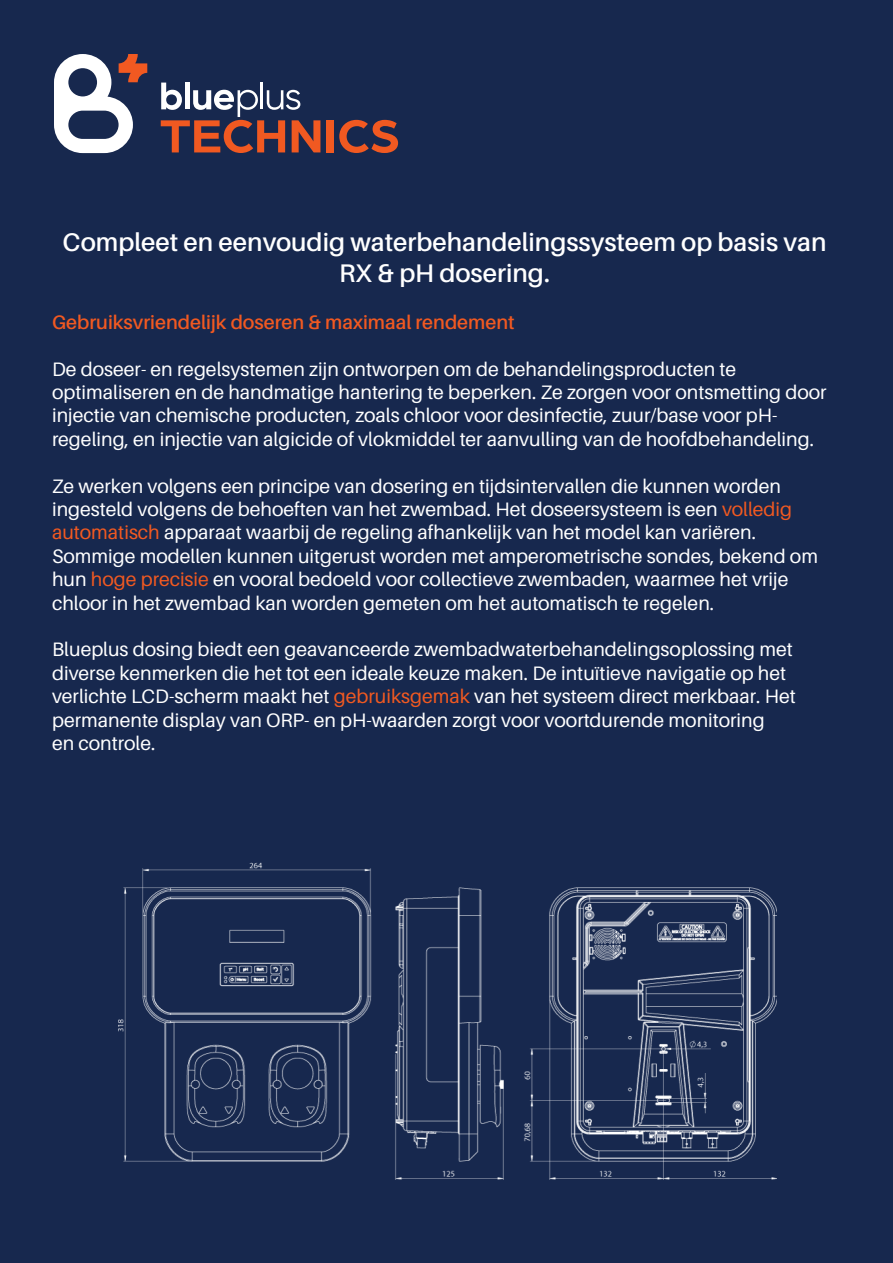
<style>
.page{position:relative;width:893px;height:1263px;background:#17284e}
.page>*{position:absolute;margin:0;border:0;box-sizing:border-box;transform-origin:0 0}
.t1{font:600 25.5px/30.6px "Aileron";color:#fff;text-align:center}
.t2{font:19.5px/23.4px "Aileron";color:#fff}
.t3{font:600 19.5px "Aileron";color:#f15921}
.s1{color:#f15921}
</style>
<div class="page">
<svg style="left:54px;top:54px;width:93px;height:99px"></svg>
<svg style="left:161px;top:83px;width:159px;height:70px"></svg>
<div style="left:327px;top:120px;width:7px;height:32px;background:#f15921"></div>
<svg style="left:339px;top:120px;width:59px;height:33px"></svg>
<img style="left:118px;top:862px;width:658px;height:318px">
<p class="t1" style="left:63px;top:227px;width:765px">Compleet en eenvoudig waterbehandelingssysteem op basis van<br>RX &amp; pH dosering.</p>
<p class="t3" style="left:52px;top:311px;width:464px">Gebruiksvriendelijk doseren &amp; maximaal rendement</p>
<p class="t2" style="left:52px;top:357px;width:776px">De doseer- en regelsystemen zijn ontworpen om de behandelingsproducten te optimaliseren en de handmatige hantering te beperken. Ze zorgen voor ontsmetting door injectie van chemische producten, zoals chloor voor desinfectie, zuur/base voor pH&shy;regeling, en injectie van algicide of vlokmiddel ter aanvulling van de hoofdbehandeling.</p>
<p class="t2" style="left:52px;top:474px;width:767px">Ze werken volgens een principe van dosering en tijdsintervallen die kunnen worden ingesteld volgens de behoeften van het zwembad. Het doseersysteem is een <span class="s1">volledig automatisch</span> apparaat waarbij de regeling afhankelijk van het model kan variëren.<br>Sommige modellen kunnen uitgerust worden met amperometrische sondes, bekend om hun <span class="s1">hoge precisie</span> en vooral bedoeld voor collectieve zwembaden, waarmee het vrije chloor in het zwembad kan worden gemeten om het automatisch te regelen.</p>
<p class="t2" style="left:52px;top:638px;width:745px">Blueplus dosing biedt een geavanceerde zwembadwaterbehandelingsoplossing met diverse kenmerken die het tot een ideale keuze maken. De intuïtieve navigatie op het verlichte LCD-scherm maakt het <span class="s1">gebruiksgemak</span> van het systeem direct merkbaar. Het permanente display van ORP- en pH-waarden zorgt voor voortdurende monitoring<br>en controle.</p>
</div>
